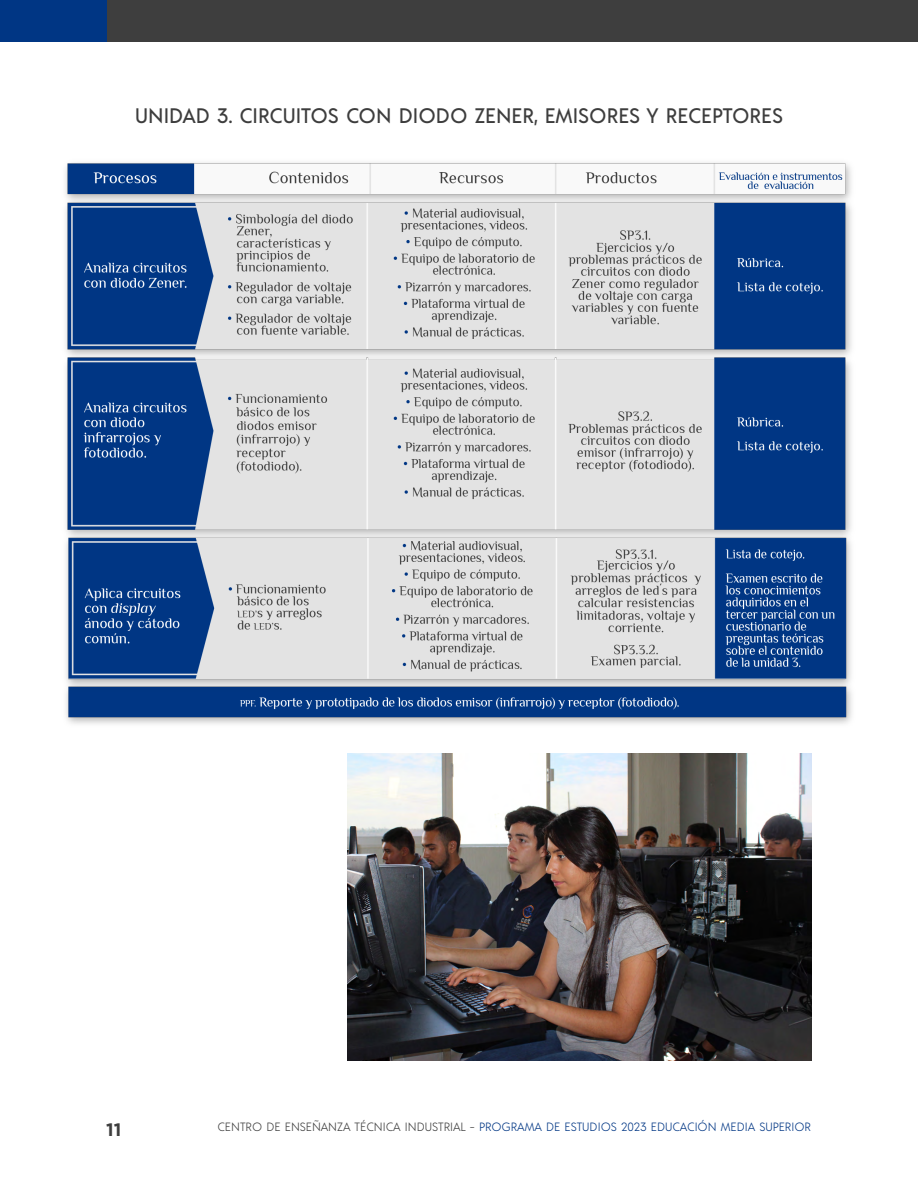
<style>
.page{position:relative;width:918px;height:1188px;background:#fff}
.page>*{position:absolute;margin:0;border:0;box-sizing:border-box;transform-origin:0 0}
.t1{font:500 21px "Acre";color:#3d3d3d}
.t2{font:700 18px "Gotham";color:#3e3e3e}
.t3{font:300 12px "Acre";color:#003684}
.s1{color:#3e3e3e}
</style>
<div class="page">
<div style="left:107px;top:0;width:811px;height:42px;background:#3e3e3e"></div>
<div style="left:0;top:0;width:107px;height:42px;background:#003684"></div>
<img style="left:65px;top:162px;width:787px;height:562px">
<img style="left:347px;top:753px;width:465px;height:307px">
<h1 class="t1" style="left:135px;top:101px;width:649px">UNIDAD 3. CIRCUITOS CON DIODO ZENER, EMISORES Y RECEPTORES</h1>
<h2 class="t2" style="left:106px;top:1117px;width:17px">11</h2>
<p class="t3" style="left:217px;top:1119px;width:595px"><span class="s1">CENTRO DE ENSEÑANZA TÉCNICA INDUSTRIAL -</span> PROGRAMA DE ESTUDIOS 2023 EDUCACIÓN MEDIA SUPERIOR</p>
</div>
